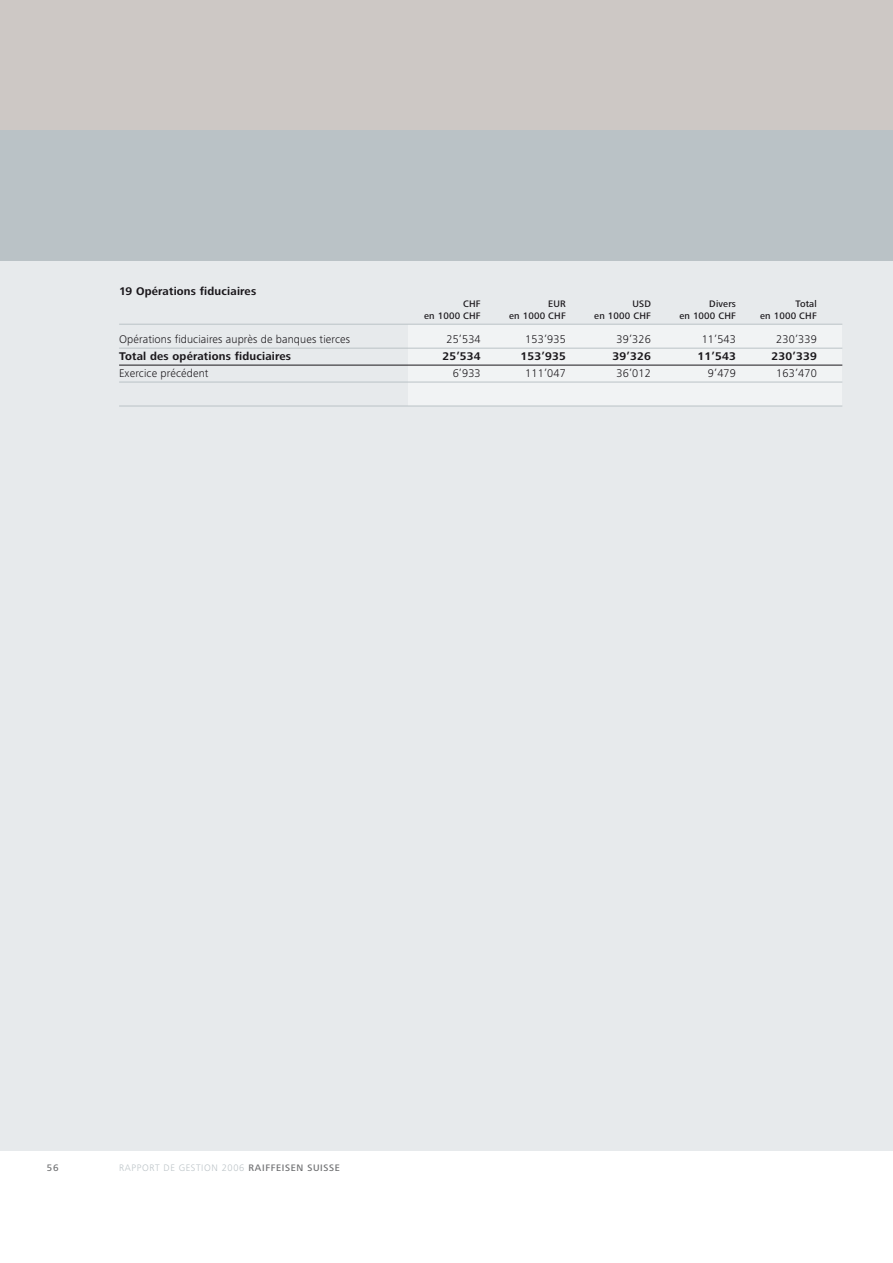
<style>
.page{position:relative;width:893px;height:1263px;background:#fff}
.page>*{position:absolute;margin:0;border:0;box-sizing:border-box;transform-origin:0 0}
.t1{font:300 11.55px "Frutiger Next LT";letter-spacing:.01em;color:#1a171b}
.t2{font:700 11.55px "Frutiger Next LT";letter-spacing:.02em;color:#1a171b}
.t3{font:500 9.75px "Frutiger Next LT";letter-spacing:.015em;color:#1a171b}
.t4{font:300 9.75px "Frutiger Next LT";letter-spacing:.065em;color:#bac2c6}
.t5{font:500 9.75px "Frutiger Next LT";color:#6f7072}
.s1{font-weight:500;color:#6f7072}
</style>
<div class="page">
<div style="left:0;top:0;width:892px;height:131px;background:#cdc8c5"></div>
<div style="left:0;top:131px;width:892px;height:1020px;background:#e7eaec"></div>
<div style="left:0;top:131px;width:892px;height:130px;background:#bac2c6"></div>
<div style="left:408px;top:324px;width:434px;height:82px;background:#f1f3f4"></div>
<hr style="left:119px;top:324px;width:723px;height:1px;background:#bac2c6">
<hr style="left:119px;top:348px;width:723px;height:1px;background:#bac2c6">
<hr style="left:119px;top:365px;width:723px;height:1px;background:#1a171b">
<hr style="left:119px;top:382px;width:723px;height:1px;background:#bac2c6">
<hr style="left:119px;top:406px;width:723px;height:1px;background:#bac2c6">
<p class="t2" style="left:119px;top:287px;width:138px">19 Opérations fiduciaires</p>
<p class="t1" style="left:119px;top:335px;width:232px">Opérations fiduciaires auprès de banques tierces</p>
<p class="t2" style="left:119px;top:352px;width:173px">Total des opérations fiduciaires</p>
<p class="t1" style="left:119px;top:369px;width:91px">Exercice précédent</p>
<p class="t3" style="left:463px;top:300px;width:19px">CHF</p>
<p class="t3" style="left:548px;top:300px;width:19px">EUR</p>
<p class="t3" style="left:632px;top:300px;width:20px">USD</p>
<p class="t3" style="left:709px;top:300px;width:28px">Divers</p>
<p class="t3" style="left:795px;top:300px;width:23px">Total</p>
<p class="t3" style="left:424px;top:312px;width:58px">en 1000 CHF</p>
<p class="t3" style="left:509px;top:312px;width:58px">en 1000 CHF</p>
<p class="t3" style="left:594px;top:312px;width:58px">en 1000 CHF</p>
<p class="t3" style="left:679px;top:312px;width:58px">en 1000 CHF</p>
<p class="t3" style="left:760px;top:312px;width:58px">en 1000 CHF</p>
<p class="t1" style="left:446px;top:335px;width:36px">25’534</p>
<p class="t1" style="left:525px;top:335px;width:42px">153’935</p>
<p class="t1" style="left:616px;top:335px;width:36px">39’326</p>
<p class="t1" style="left:701px;top:335px;width:36px">11’543</p>
<p class="t1" style="left:776px;top:335px;width:42px">230’339</p>
<p class="t2" style="left:442px;top:352px;width:40px">25’534</p>
<p class="t2" style="left:520px;top:352px;width:47px">153’935</p>
<p class="t2" style="left:612px;top:352px;width:40px">39’326</p>
<p class="t2" style="left:697px;top:352px;width:40px">11’543</p>
<p class="t2" style="left:771px;top:352px;width:47px">230’339</p>
<p class="t1" style="left:452px;top:369px;width:30px">6’933</p>
<p class="t1" style="left:525px;top:369px;width:42px">111’047</p>
<p class="t1" style="left:616px;top:369px;width:36px">36’012</p>
<p class="t1" style="left:708px;top:369px;width:30px">9’479</p>
<p class="t1" style="left:776px;top:369px;width:42px">163’470</p>
<p class="t5" style="left:47px;top:1164px;width:13px">56</p>
<p class="t4" style="left:119px;top:1164px;width:222px">RAPPORT DE GESTION 2006 <span class="s1">RAIFFEISEN SUISSE</span></p>
</div>
